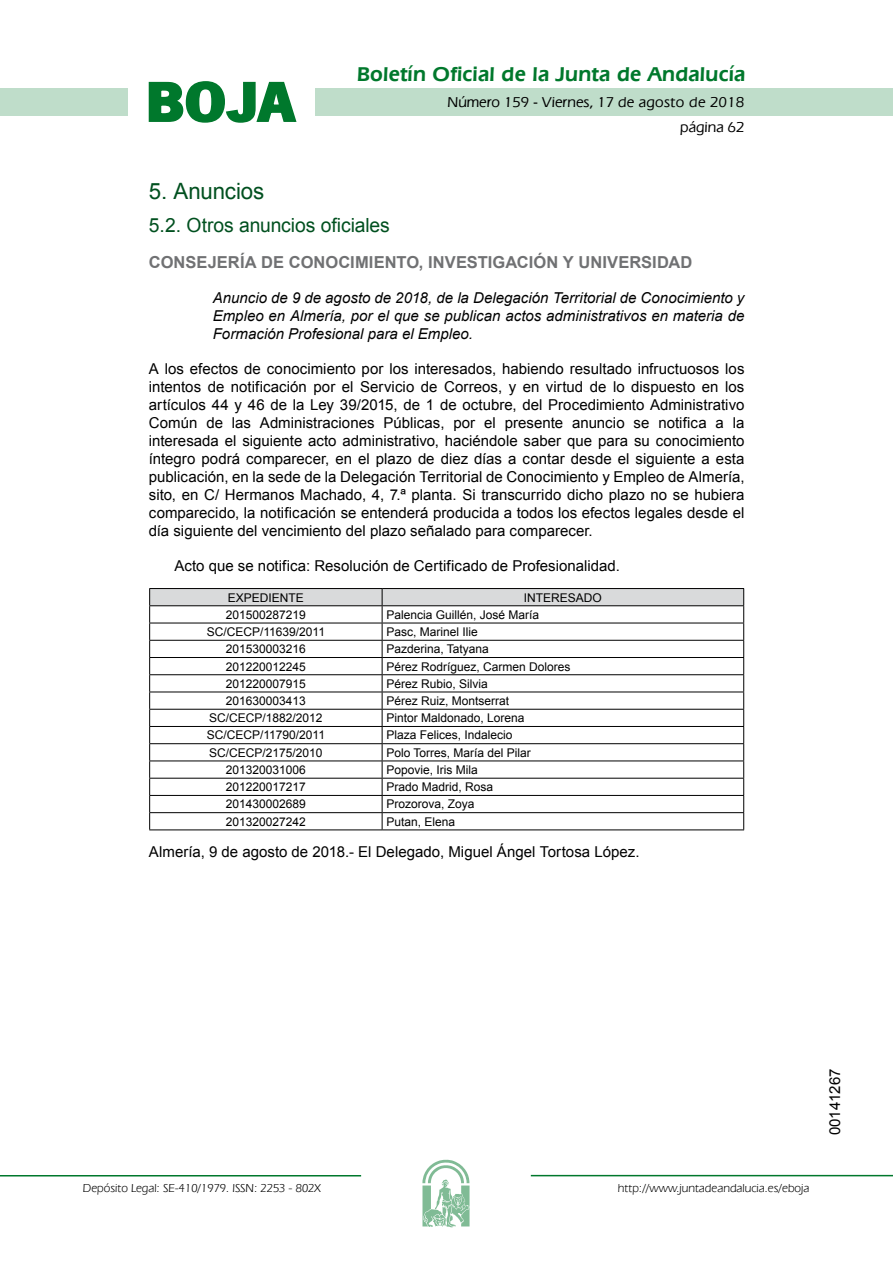
<style>
.page{position:relative;width:893px;height:1263px;background:#fff}
.page>*{position:absolute;margin:0;border:0;box-sizing:border-box;transform-origin:0 0}
.t1{font:700 57.75px "News Got T";color:#00782c;scale:1.14 1}
.t2{font:22.5px "Arial";letter-spacing:-.005em;color:#00501f}
.t3{font:600 21px "Eras IT Cby BT";letter-spacing:.01em;color:#00782c}
.t4{font:19.5px "Arial";letter-spacing:-.005em;color:#00501f}
.t5{font:700 16.5px "Arial";letter-spacing:.005em;color:#707173}
.t6{font:15px/18px "Arial";color:#000;text-align:justify}
.t7{font:italic 15px/18px "Arial";color:#000;text-align:justify}
.t8{font:500 15px/24.5px "Eras IT Cby BT";color:#000;text-align:right}
.t9{font:12px "Arial";color:#000}
.t10{font:12px "Eras IT Cby BT";color:#000}
</style>
<div class="page">
<div style="left:315px;top:88px;width:577px;height:28px;background:#bfddca"></div>
<div style="left:0;top:88px;width:128px;height:28px;background:#bfddca"></div>
<hr style="left:0;top:1175px;width:361px;height:2px;background:#00782c">
<svg style="left:422px;top:1159px;width:47px;height:68px"></svg>
<hr style="left:531px;top:1175px;width:361px;height:1px;background:#00782c">
<svg style="left:148px;top:81px;width:149px;height:42px"></svg>
<hr style="left:149px;top:588px;width:233px;height:1px;background:#000">
<hr style="left:382px;top:588px;width:362px;height:1px;background:#000">
<svg style="left:149px;top:589px;width:595px;height:241px"></svg>
<hr style="left:149px;top:830px;width:233px;height:1px;background:#000">
<hr style="left:382px;top:830px;width:362px;height:1px;background:#000">
<h1 class="t1" style="left:145px;top:68px;width:133px">BOJA</h1>
<h3 class="t3" style="left:357px;top:62px;width:390px">Boletín Oficial de la Junta de Andalucía</h3>
<p class="t8" style="left:447px;top:90px;width:298px">Número 159 - Viernes, 17 de agosto de 2018 página 62</p>
<h2 class="t2" style="left:149px;top:177px;width:117px">5. Anuncios</h2>
<h3 class="t4" style="left:149px;top:212px;width:242px">5.2. Otros anuncios oficiales</h3>
<p class="t5" style="left:149px;top:251px;width:545px">CONSEJERÍA DE CONOCIMIENTO, INVESTIGACIÓN Y UNIVERSIDAD</p>
<p class="t7" style="left:213px;top:289px;width:533px">Anuncio de 9 de agosto de 2018, de la Delegación Territorial de Conocimiento y Empleo en Almería, por el que se publican actos administrativos en materia de Formación Profesional para el Empleo.</p>
<p class="t6" style="left:149px;top:360px;width:597px">A los efectos de conocimiento por los interesados, habiendo resultado infructuosos los intentos de notificación por el Servicio de Correos, y en virtud de lo dispuesto en los artículos 44 y 46 de la Ley 39/2015, de 1 de octubre, del Procedimiento Administrativo Común de las Administraciones Públicas, por el presente anuncio se notifica a la interesada el siguiente acto administrativo, haciéndole saber que para su conocimiento íntegro podrá comparecer, en el plazo de diez días a contar desde el siguiente a esta publicación, en la sede de la Delegación Territorial de Conocimiento y Empleo de Almería, sito, en C/ Hermanos Machado, 4, 7.ª planta. Si transcurrido dicho plazo no se hubiera comparecido, la notificación se entenderá producida a todos los efectos legales desde el día siguiente del vencimiento del plazo señalado para comparecer.</p>
<p class="t6" style="left:174px;top:557px;width:447px">Acto que se notifica: Resolución de Certificado de Profesionalidad.</p>
<p class="t9" style="left:228px;top:589px;width:78px">EXPEDIENTE</p>
<p class="t9" style="left:524px;top:589px;width:80px">INTERESADO</p>
<p class="t9" style="left:226px;top:607px;width:82px">201500287219</p>
<p class="t9" style="left:386px;top:607px;width:154px">Palencia Guillén, José María</p>
<p class="t9" style="left:207px;top:624px;width:120px">SC/CECP/11639/2011</p>
<p class="t9" style="left:386px;top:624px;width:93px">Pasc, Marinel Ilie</p>
<p class="t9" style="left:226px;top:641px;width:82px">201530003216</p>
<p class="t9" style="left:386px;top:641px;width:104px">Pazderina, Tatyana</p>
<p class="t9" style="left:226px;top:658px;width:82px">201220012245</p>
<p class="t9" style="left:386px;top:658px;width:186px">Pérez Rodríguez, Carmen Dolores</p>
<p class="t9" style="left:226px;top:676px;width:82px">201220007915</p>
<p class="t9" style="left:386px;top:676px;width:103px">Pérez Rubio, Silvia</p>
<p class="t9" style="left:226px;top:693px;width:82px">201630003413</p>
<p class="t9" style="left:386px;top:693px;width:124px">Pérez Ruiz, Montserrat</p>
<p class="t9" style="left:209px;top:710px;width:115px">SC/CECP/1882/2012</p>
<p class="t9" style="left:386px;top:710px;width:140px">Pintor Maldonado, Lorena</p>
<p class="t9" style="left:207px;top:727px;width:120px">SC/CECP/11790/2011</p>
<p class="t9" style="left:386px;top:727px;width:128px">Plaza Felices, Indalecio</p>
<p class="t9" style="left:209px;top:745px;width:115px">SC/CECP/2175/2010</p>
<p class="t9" style="left:386px;top:745px;width:146px">Polo Torres, María del Pilar</p>
<p class="t9" style="left:226px;top:762px;width:82px">201320031006</p>
<p class="t9" style="left:386px;top:762px;width:93px">Popovie, Iris Mila</p>
<p class="t9" style="left:226px;top:779px;width:82px">201220017217</p>
<p class="t9" style="left:386px;top:779px;width:108px">Prado Madrid, Rosa</p>
<p class="t9" style="left:226px;top:796px;width:82px">201430002689</p>
<p class="t9" style="left:386px;top:796px;width:90px">Prozorova, Zoya</p>
<p class="t9" style="left:226px;top:814px;width:82px">201320027242</p>
<p class="t9" style="left:386px;top:814px;width:70px">Putan, Elena</p>
<p class="t6" style="left:149px;top:843px;width:492px">Almería, 9 de agosto de 2018.- El Delegado, Miguel Ángel Tortosa López.</p>
<p class="t10" style="left:83px;top:1181px;width:239px">Depósito Legal: SE-410/1979. ISSN: 2253 - 802X</p>
<p class="t10" style="left:618px;top:1181px;width:193px">http://www.juntadeandalucia.es/eboja</p>
<p class="t6" style="left:826px;top:1135px;width:68px;rotate:-90deg">00141267</p>
</div>
